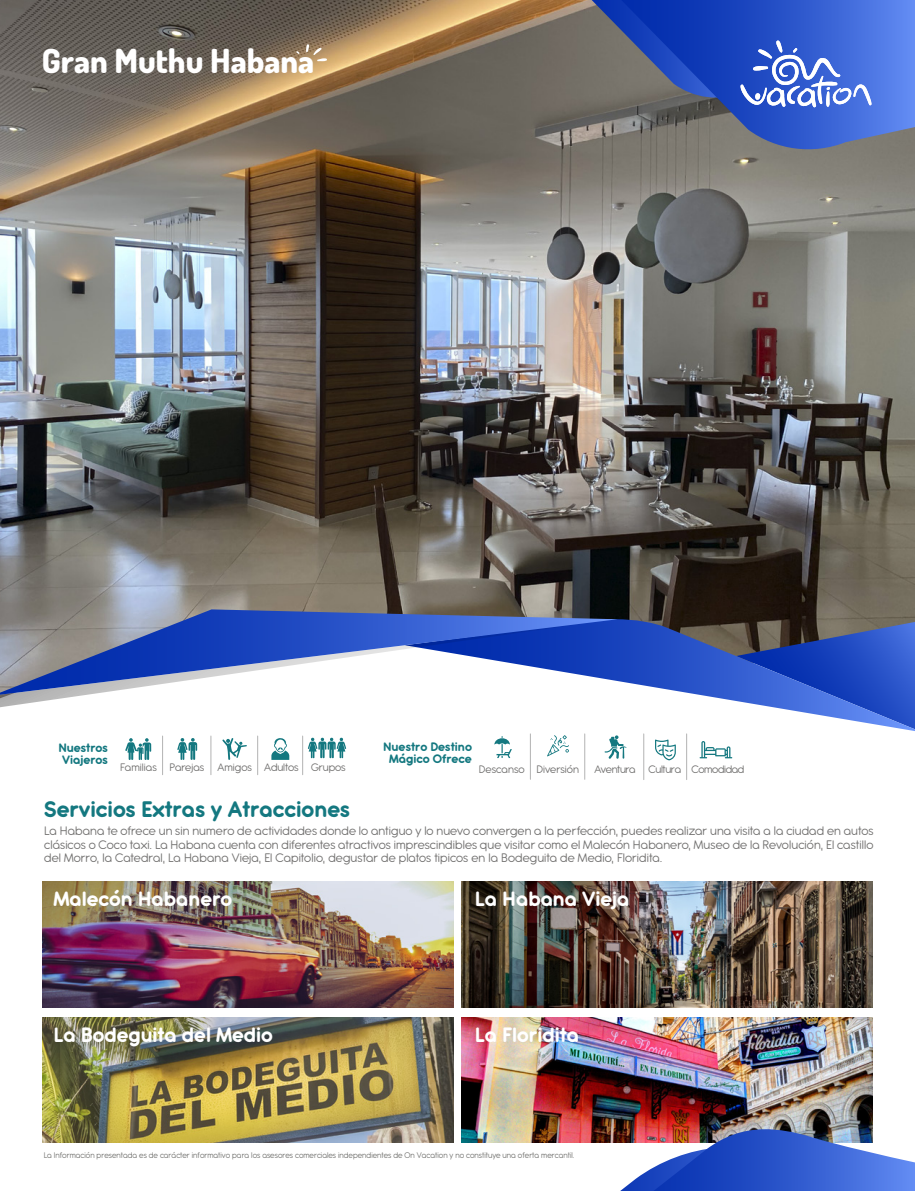
<style>
.page{position:relative;width:915px;height:1191px;background:#fff}
.page>*{position:absolute;margin:0;border:0;box-sizing:border-box;transform-origin:0 0}
.t1{font:800 33.15px "Dosis";color:#fff}
.t2{font:700 24.6px "Antipasto Pro";color:#147880}
.t3{font:700 22.8px "Antipasto Pro";color:#fff}
.t4{font:13.5px/13.5px "Antipasto Pro";letter-spacing:.01em;color:#706f6e;text-align:justify}
.t5{font:700 13.5px/11.9px "Antipasto Pro";color:#147880}
.t6{font:11.85px "Antipasto Pro";letter-spacing:-.01em;color:#706f6e}
.t7{font:11.85px "Antipasto Pro";letter-spacing:-.03em;color:#706f6e}
.t8{font:9px "Antipasto Pro";color:#71716e;scale:.96 1}
</style>
<div class="page">
<svg style="left:494px;top:736px;width:17px;height:22px"></svg>
<hr style="left:530px;top:734px;width:1px;height:45px;background:#b3b3b3">
<hr style="left:584px;top:734px;width:1px;height:45px;background:#b3b3b3">
<svg style="left:604px;top:735px;width:22px;height:23px"></svg>
<svg style="left:547px;top:735px;width:21px;height:21px"></svg>
<hr style="left:643px;top:734px;width:1px;height:45px;background:#b3b3b3">
<hr style="left:686px;top:734px;width:1px;height:45px;background:#b3b3b3">
<svg style="left:177px;top:738px;width:20px;height:22px"></svg>
<svg style="left:125px;top:738px;width:26px;height:22px"></svg>
<svg style="left:222px;top:738px;width:25px;height:22px"></svg>
<svg style="left:271px;top:738px;width:18px;height:22px"></svg>
<hr style="left:162px;top:736px;width:1px;height:38px;background:#b3b3b3">
<hr style="left:210px;top:736px;width:1px;height:38px;background:#b3b3b3">
<hr style="left:257px;top:736px;width:1px;height:38px;background:#b3b3b3">
<hr style="left:302px;top:736px;width:1px;height:38px;background:#b3b3b3">
<svg style="left:655px;top:739px;width:20px;height:21px"></svg>
<svg style="left:308px;top:737px;width:38px;height:21px"></svg>
<svg style="left:699px;top:741px;width:33px;height:17px"></svg>
<img style="left:461px;top:882px;width:411px;height:125px">
<img style="left:42px;top:882px;width:411px;height:125px">
<img style="left:461px;top:1017px;width:411px;height:125px">
<img style="left:42px;top:1017px;width:411px;height:125px">
<img style="left:0;top:0;width:914px;height:619px">
<svg style="left:617px;top:619px;width:297px;height:112px"></svg>
<svg style="left:0;top:694px;width:91px;height:14px"></svg>
<svg style="left:0;top:609px;width:617px;height:85px"></svg>
<img style="left:620px;top:1129px;width:294px;height:62px">
<svg style="left:621px;top:0;width:293px;height:155px;background:#5d73ad"></svg>
<svg style="left:591px;top:0;width:280px;height:108px;background:#425fb3"></svg>
<svg style="left:296px;top:44px;width:31px;height:17px"></svg>
<h1 class="t1" style="left:42px;top:39px;width:274px">Gran Muthu Habana</h1>
<p class="t5" style="left:58px;top:742px;width:51px">Nuestros<br>Viajeros</p>
<p class="t5" style="left:383px;top:741px;width:90px;text-align:center">Nuestro Destino<br>Mágico Ofrece</p>
<p class="t6" style="left:120px;top:761px;width:227px">Familias Parejas Amigos Adultos Grupos</p>
<p class="t6" style="left:479px;top:762px;width:101px">Descanso Diversión</p>
<p class="t7" style="left:594px;top:762px;width:151px">Aventura Cultura Comodidad</p>
<h2 class="t2" style="left:44px;top:794px;width:307px">Servicios Extras y Atracciones</h2>
<p class="t4" style="left:44px;top:825px;width:830px">La Habana te ofrece un sin numero de actividades donde lo antiguo y lo nuevo convergen a la perfección, puedes realizar una visita a la ciudad en autos clásicos o Coco taxi. La Habana cuenta con diferentes atractivos imprescindibles que visitar como el Malecón Habanero, Museo de la Revolución, El castillo del Morro, la Catedral, La Habana Vieja, El Capitolio, degustar de platos tipicos en la Bodeguita de Medio, Floridita.</p>
<h3 class="t3" style="left:53px;top:885px;width:180px">Malecón Habanero</h3>
<h3 class="t3" style="left:475px;top:885px;width:156px">La Habana Vieja</h3>
<h3 class="t3" style="left:53px;top:1020px;width:221px">La Bodeguita del Medio</h3>
<h3 class="t3" style="left:475px;top:1020px;width:106px">La Floridita</h3>
<p class="t8" style="left:44px;top:1150px;width:554px">La Información presentada es de carácter informativo para los asesores comerciales independientes de On Vacation y no constituye una oferta mercantil.</p>
</div>
